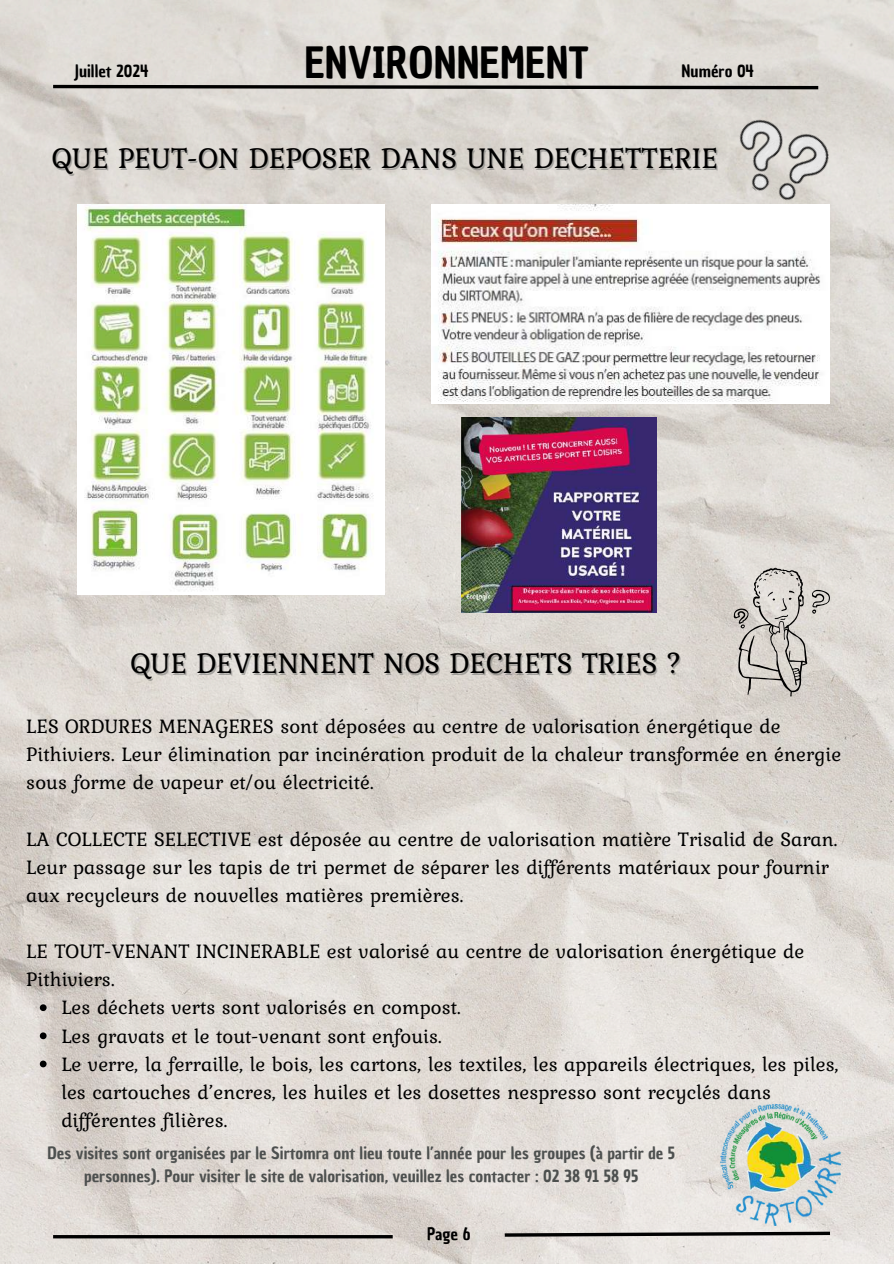
<style>
.page{position:relative;width:894px;height:1264px;background:#fff}
.page>*{position:absolute;margin:0;border:0;box-sizing:border-box;transform-origin:0 0}
.t1{font:42px "Chau Philomene One";letter-spacing:.005em;color:#000}
.t2{font:30px "Kurale";letter-spacing:.005em;color:#000}
.t3{font:20.55px/28.2px "Kurale";letter-spacing:.005em;color:#000}
.t4{font:16.8px "Chau Philomene One";color:#000}
.t5{font:16.5px/22.5px "Chau Philomene One";letter-spacing:.005em;color:#4d504f;text-align:center}
.t6{font:16.5px "Chau Philomene One";letter-spacing:.005em;color:#000}
</style>
<div class="page">
<img style="left:0;top:0;width:893px;height:1263px">
<svg style="left:53px;top:1234px;width:339px;height:4px"></svg>
<svg style="left:501px;top:1229px;width:332px;height:9px;background:#928f8d"></svg>
<svg style="left:50px;top:83px;width:771px;height:8px;background:#807e7b"></svg>
<img style="left:720px;top:1104px;width:120px;height:121px">
<svg style="left:733px;top:567px;width:96px;height:129px;background:#c6c1bc"></svg>
<img style="left:77px;top:204px;width:308px;height:391px">
<img style="left:431px;top:204px;width:398px;height:200px">
<img style="left:716px;top:93px;width:123px;height:124px">
<img style="left:461px;top:417px;width:195px;height:195px">
<svg style="left:40px;top:1004px;width:7px;height:7px"></svg>
<svg style="left:40px;top:1032px;width:7px;height:7px"></svg>
<svg style="left:40px;top:1060px;width:7px;height:7px"></svg>
<p class="t6" style="left:74px;top:60px;width:76px">Juillet 2024</p>
<h1 class="t1" style="left:304px;top:35px;width:285px">ENVIRONNEMENT</h1>
<p class="t6" style="left:681px;top:60px;width:74px">Numéro 04</p>
<h2 class="t2" style="left:52px;top:135px;width:667px">QUE PEUT-ON DEPOSER DANS UNE DECHETTERIE</h2>
<h2 class="t2" style="left:130px;top:640px;width:553px">QUE DEVIENNENT NOS DECHETS TRIES ?</h2>
<p class="t3" style="left:26px;top:711px;width:816px">LES ORDURES MENAGERES sont déposées au centre de valorisation énergétique de<br>Pithiviers. Leur élimination par incinération produit de la chaleur transformée en énergie sous forme de vapeur et/ou électricité.</p>
<p class="t3" style="left:26px;top:824px;width:812px">LA COLLECTE SELECTIVE est déposée au centre de valorisation matière Trisalid de Saran.<br>Leur passage sur les tapis de tri permet de séparer les différents matériaux pour fournir aux recycleurs de nouvelles matières premières.</p>
<p class="t3" style="left:26px;top:936px;width:779px">LE TOUT-VENANT INCINERABLE est valorisé au centre de valorisation énergétique de</p>
<p class="t3" style="left:26px;top:964px;width:90px">Pithiviers.</p>
<p class="t3" style="left:61px;top:992px;width:401px">Les déchets verts sont valorisés en compost.</p>
<p class="t3" style="left:61px;top:1021px;width:382px">Les gravats et le tout-venant sont enfouis.</p>
<p class="t3" style="left:61px;top:1049px;width:778px">Le verre, la ferraille, le bois, les cartons, les textiles, les appareils électriques, les piles,</p>
<p class="t3" style="left:61px;top:1077px;width:711px">les cartouches d’encres, les huiles et les dosettes nespresso sont recyclés dans</p>
<p class="t3" style="left:61px;top:1105px;width:168px">différentes filières.</p>
<p class="t5" style="left:47px;top:1142px;width:629px">Des visites sont organisées par le Sirtomra ont lieu toute l’année pour les groupes (à partir de 5 personnes). Pour visiter le site de valorisation, veuillez les contacter : 02 38 91 58 95</p>
<p class="t4" style="left:427px;top:1222px;width:45px">Page 6</p>
</div>
